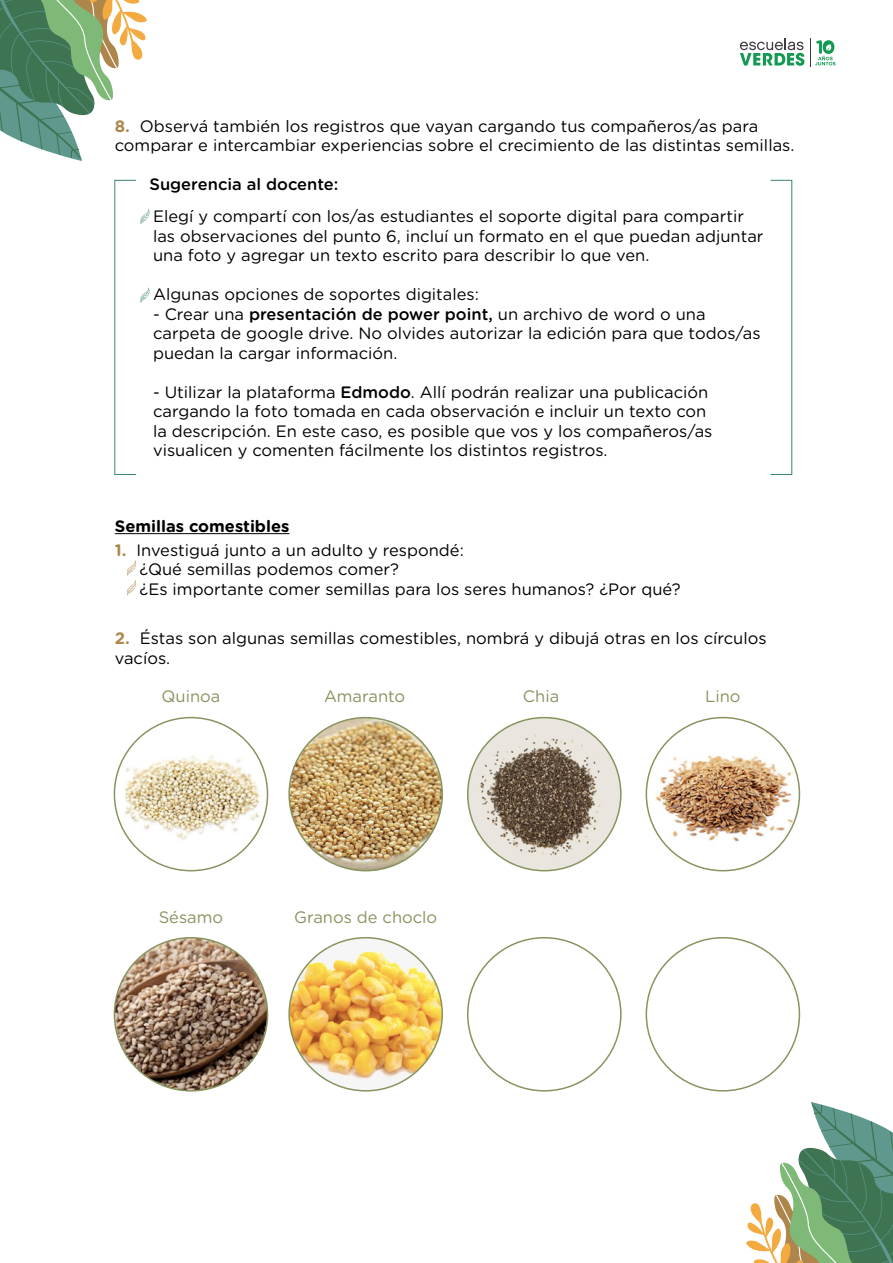
<style>
.page{position:relative;width:893px;height:1263px;background:#fff}
.page>*{position:absolute;margin:0;border:0;box-sizing:border-box;transform-origin:0 0}
.t1{font:16.5px/19.5px "Gotham Rounded";color:#000}
.t2{font:16.5px "Gotham Rounded";color:#87945e}
.t3{font:500 16.5px "Gotham Rounded";color:#000}
.t4{font:700 16.5px "Gotham Rounded";color:#000}
.s1{font-weight:700;color:#ae864b}
.s2{font-weight:500}
</style>
<div class="page">
<svg style="left:746px;top:1102px;width:147px;height:161px"></svg>
<svg style="left:0;top:0;width:147px;height:161px"></svg>
<svg style="left:740px;top:38px;width:64px;height:28px"></svg>
<svg style="left:815px;top:40px;width:21px;height:26px"></svg>
<svg style="left:140px;top:209px;width:10px;height:16px"></svg>
<svg style="left:140px;top:288px;width:10px;height:15px"></svg>
<hr style="left:115px;top:533px;width:174px;height:1px;background:#000">
<svg style="left:127px;top:560px;width:9px;height:36px"></svg>
<img style="left:114px;top:718px;width:153px;height:153px;border-radius:77px">
<img style="left:114px;top:938px;width:153px;height:153px;border-radius:77px">
<img style="left:289px;top:718px;width:153px;height:153px;border-radius:77px">
<img style="left:289px;top:938px;width:153px;height:153px;border-radius:77px">
<img style="left:468px;top:718px;width:153px;height:153px;border-radius:77px">
<img style="left:646px;top:741px;width:153px;height:106px">
<p class="t1" style="left:115px;top:115px;width:681px"><span class="s1">8.</span> Observá también los registros que vayan cargando tus compañeros/as para comparar e intercambiar experiencias sobre el crecimiento de las distintas semillas.</p>
<p class="t3" style="left:149px;top:173px;width:191px">Sugerencia al docente:</p>
<p class="t1" style="left:153px;top:206px;width:612px">Elegí y compartí con los/as estudiantes el soporte digital para compartir las observaciones del punto 6, incluí un formato en el que puedan adjuntar una foto y agregar un texto escrito para describir lo que ven.</p>
<p class="t1" style="left:153px;top:284px;width:327px">Algunas opciones de soportes digitales:</p>
<p class="t1" style="left:153px;top:303px;width:609px">- Crear una <span class="s2">presentación de power point,</span> un archivo de word o una carpeta de google drive. No olvides autorizar la edición para que todos/as puedan la cargar información.</p>
<p class="t1" style="left:153px;top:382px;width:561px">- Utilizar la plataforma <span class="s2">Edmodo</span>. Allí podrán realizar una publicación cargando la foto tomada en cada observación e incluir un texto con la descripción. En este caso, es posible que vos y los compañeros/as visualicen y comenten fácilmente los distintos registros.</p>
<p class="t4" style="left:115px;top:514px;width:176px">Semillas comestibles</p>
<p class="t1" style="left:140px;top:539px;width:542px;text-indent:-25px"><span class="s1">1.</span> Investiguá junto a un adulto y respondé:<br>¿Qué semillas podemos comer?<br>¿Es importante comer semillas para los seres humanos? ¿Por qué?</p>
<p class="t1" style="left:115px;top:628px;width:653px"><span class="s1">2.</span> Éstas son algunas semillas comestibles, nombrá y dibujá otras en los círculos vacíos.</p>
<p class="t2" style="left:162px;top:685px;width:60px">Quinoa</p>
<p class="t2" style="left:523px;top:685px;width:38px">Chia</p>
<p class="t2" style="left:705px;top:685px;width:37px">Lino</p>
<p class="t2" style="left:324px;top:685px;width:83px">Amaranto</p>
<p class="t2" style="left:159px;top:906px;width:66px">Sésamo</p>
<p class="t2" style="left:294px;top:906px;width:145px">Granos de choclo</p>
</div>
